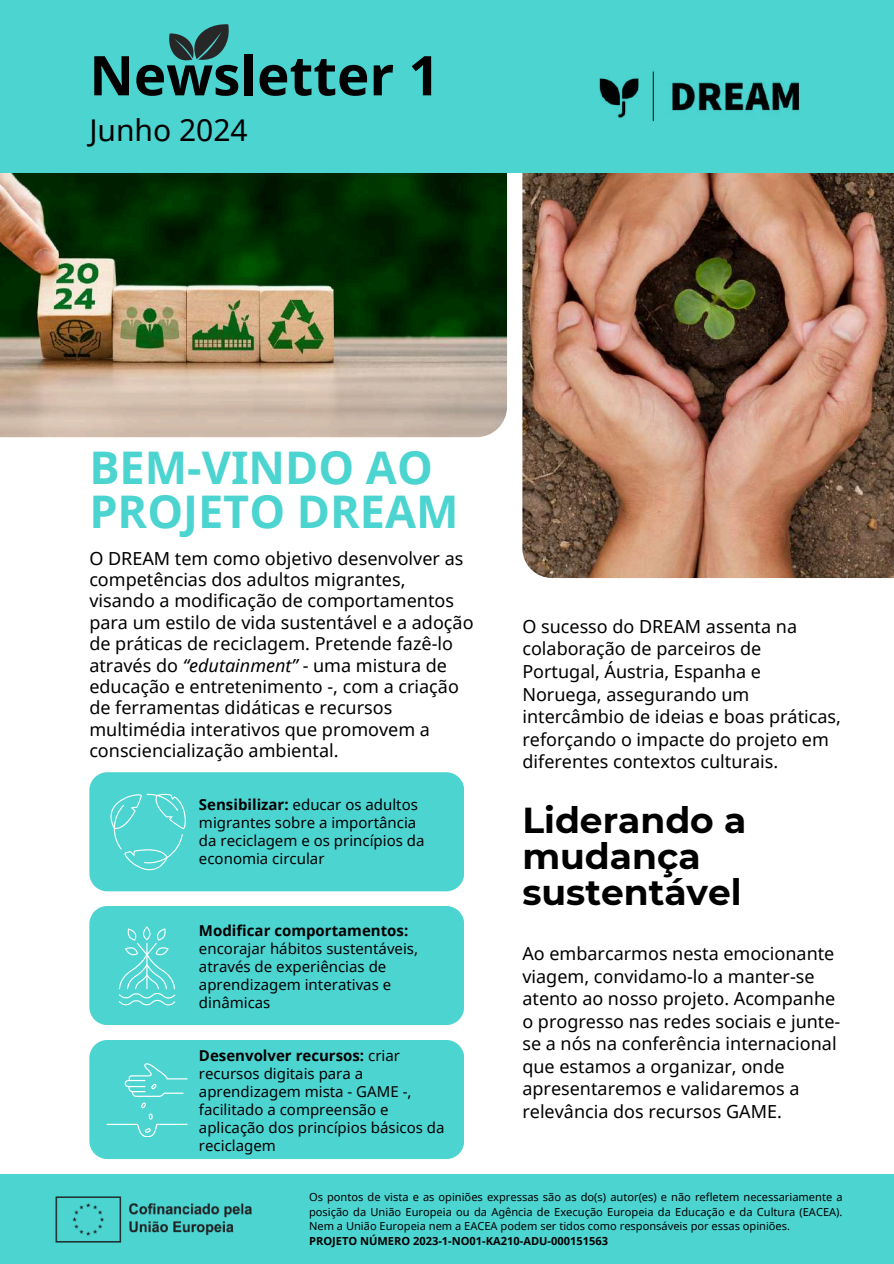
<style>
.page{position:relative;width:894px;height:1264px;background:#fff}
.page>*{position:absolute;margin:0;border:0;box-sizing:border-box;transform-origin:0 0}
.t1{font:700 54.75px "Noto Sans";color:#000}
.t2{font:700 45px/43.8px "Noto Sans";color:#4cd4d1}
.t3{font:700 36px/36px "Montserrat";color:#000}
.t4{font:30px "Noto Sans";color:#000}
.t5{font:18px/22.5px "Noto Sans";color:#000}
.t6{font:15px/18px "Noto Sans";color:#000}
.t7{font:700 15px "Noto Sans";color:#000}
.t8{font:11.1px/14.7px "Noto Sans";color:#000;text-align:justify}
.t9{font:700 11.1px "Noto Sans";color:#000}
.s1{font-style:italic}
.s2{font-weight:700}
</style>
<div class="page">
<img style="left:522px;top:173px;width:371px;height:405px">
<img style="left:0;top:173px;width:507px;height:264px">
<div style="left:89px;top:772px;width:375px;height:119px;background:#4cd4d1"></div>
<div style="left:89px;top:906px;width:375px;height:119px;background:#4cd4d1"></div>
<div style="left:89px;top:1040px;width:375px;height:118px;background:#4cd4d1"></div>
<div style="left:0;top:0;width:893px;height:173px;background:#4cd4d1"></div>
<div style="left:0;top:1174px;width:893px;height:89px;background:#4cd4d1"></div>
<svg style="left:169px;top:24px;width:60px;height:37px"></svg>
<img style="left:599px;top:71px;width:201px;height:50px">
<img style="left:55px;top:1196px;width:197px;height:47px">
<h1 class="t1" style="left:89px;top:37px;width:352px">Newsletter 1</h1>
<h3 class="t4" style="left:89px;top:109px;width:160px">Junho 2024</h3>
<h2 class="t2" style="left:89px;top:445px;width:370px">BEM-VINDO AO<br>PROJETO DREAM</h2>
<p class="t5" style="left:89px;top:547px;width:385px;line-height:21.3px">O DREAM tem como objetivo desenvolver as competências dos adultos migrantes, visando a modificação de comportamentos para um estilo de vida sustentável e a adoção de práticas de reciclagem. Pretende fazê-lo através do <span class="s1">“edutainment”</span> - uma mistura de educação e entretenimento -, com a criação de ferramentas didáticas e recursos multimédia interativos que promovem a consciencialização ambiental.</p>
<p class="t6" style="left:199px;top:795px;width:227px"><span class="s2">Sensibilizar:</span> educar os adultos migrantes sobre a importância da reciclagem e os princípios da economia circular</p>
<p class="t7" style="left:199px;top:919px;width:211px">Modificar comportamentos:</p>
<p class="t6" style="left:199px;top:938px;width:221px">encorajar hábitos sustentáveis, através de experiências de aprendizagem interativas e dinâmicas</p>
<p class="t6" style="left:199px;top:1045px;width:247px"><span class="s2">Desenvolver recursos:</span> criar recursos digitais para a aprendizagem mista - GAME -, facilitado a compreensão e aplicação dos princípios básicos da reciclagem</p>
<p class="t5" style="left:522px;top:614px;width:320px">O sucesso do DREAM assenta na colaboração de parceiros de<br>Portugal, Áustria, Espanha e<br>Noruega, assegurando um intercâmbio de ideias e boas práticas, reforçando o impacte do projeto em diferentes contextos culturais.</p>
<h3 class="t3" style="left:522px;top:801px;width:225px">Liderando a mudança sustentável</h3>
<p class="t5" style="left:522px;top:941px;width:319px">Ao embarcarmos nesta emocionante viagem, convidamo-lo a manter-se atento ao nosso projeto. Acompanhe o progresso nas redes sociais e junte&shy;se a nós na conferência internacional que estamos a organizar, onde apresentaremos e validaremos a relevância dos recursos GAME.</p>
<p class="t8" style="left:309px;top:1189px;width:535px">Os pontos de vista e as opiniões expressas são as do(s) autor(es) e não refletem necessariamente a posição da União Europeia ou da Agência de Execução Europeia da Educação e da Cultura (EACEA).<br>Nem a União Europeia nem a EACEA podem ser tidos como responsáveis por essas opiniões.</p>
<p class="t9" style="left:309px;top:1233px;width:300px">PROJETO NÚMERO 2023-1-NO01-KA210-ADU-000151563</p>
</div>
